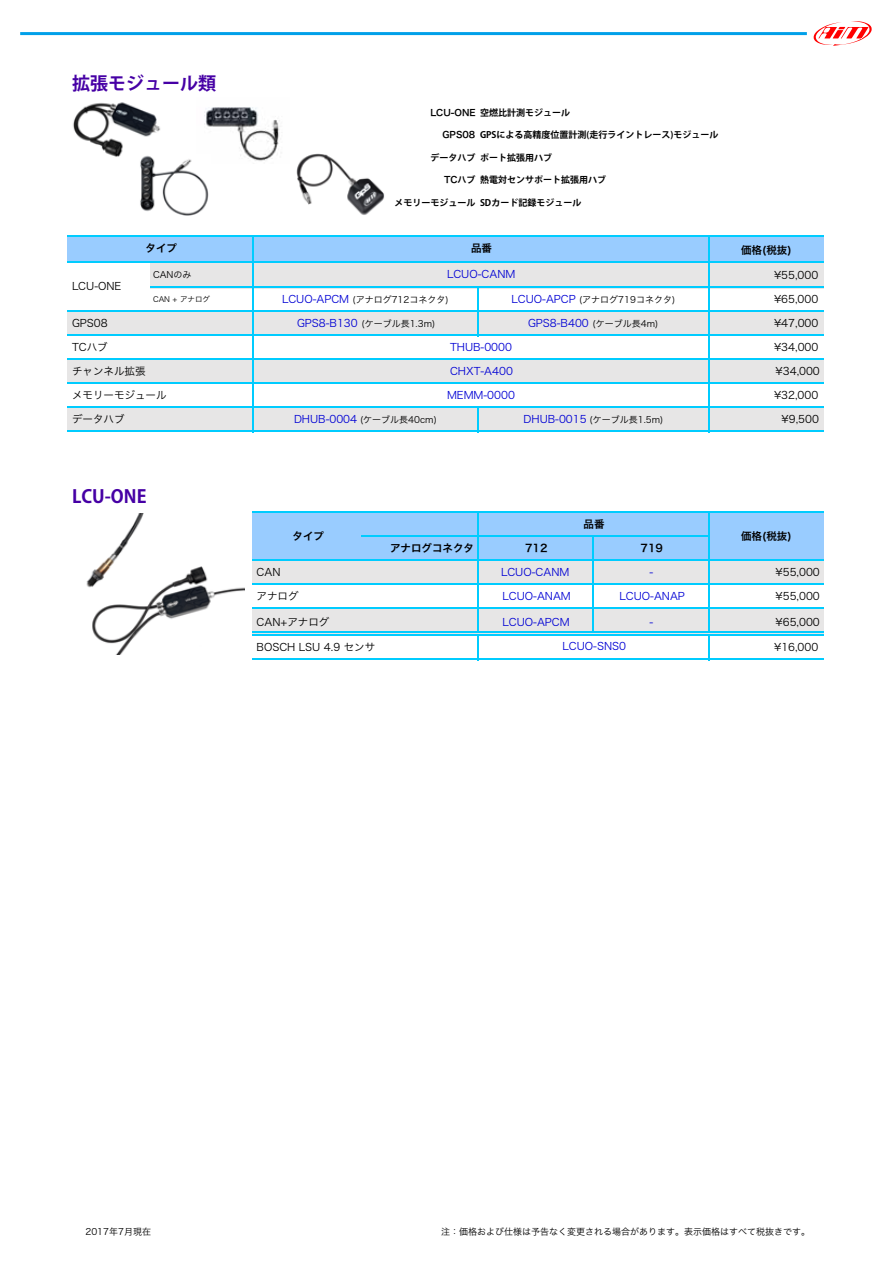
<style>
.page{position:relative;width:893px;height:1263px;background:#fff}
.page>*{position:absolute;margin:0;border:0;box-sizing:border-box;transform-origin:0 0}
.t1{font:700 18px "Koz Go Std";color:#4600a5}
.t2{font:10.5px "Hira Kaku Pro W3";color:#000}
.t3{font:10.5px "Hira Kaku Pro W3";color:#0000d4}
.t4{font:10.5px "Hira Kaku Pro W6";color:#000}
.t5{font:9px "Hira Kaku Pro W3";color:#000}
.t6{font:700 9px "Koz Go Pro";color:#000}
.t7{font:9px "Hira Kaku Pro N W3";color:#000}
.t8{font:7.5px "Hira Kaku Pro W3";color:#000}
.s1{font-family:"Hira Kaku Pro W6";font-weight:400}
.s2{font-size:10.5px;color:#0000d4}
.s3{font-size:9px;color:#000}
</style>
<div class="page">
<hr style="left:20px;top:32px;width:787px;height:3px;background:#00a0e9">
<svg style="left:814px;top:21px;width:58px;height:25px"></svg>
<div style="left:68px;top:236px;width:756px;height:26px;background:#9cf"></div>
<div style="left:150px;top:261px;width:674px;height:27px;background:#e7e6e6"></div>
<div style="left:68px;top:310px;width:756px;height:26px;background:#e7e6e6"></div>
<div style="left:68px;top:358px;width:756px;height:26px;background:#e7e6e6"></div>
<div style="left:68px;top:406px;width:756px;height:26px;background:#e7e6e6"></div>
<div style="left:252px;top:512px;width:572px;height:25px;background:#9cf"></div>
<div style="left:252px;top:536px;width:572px;height:25px;background:#9cf"></div>
<div style="left:252px;top:560px;width:572px;height:25px;background:#e7e6e6"></div>
<div style="left:252px;top:608px;width:572px;height:26px;background:#e7e6e6"></div>
<hr style="left:477px;top:288px;width:1px;height:48px;background:#0cf">
<svg style="left:477px;top:408px;width:1px;height:22px"></svg>
<hr style="left:708px;top:237px;width:2px;height:195px;background:#0cf">
<hr style="left:477px;top:513px;width:1px;height:119px;background:#0cf">
<hr style="left:708px;top:513px;width:2px;height:119px;background:#0cf">
<hr style="left:252px;top:237px;width:2px;height:195px;background:#0cf">
<hr style="left:708px;top:636px;width:2px;height:24px;background:#0cf">
<svg style="left:477px;top:636px;width:1px;height:22px"></svg>
<hr style="left:592px;top:537px;width:2px;height:95px;background:#0cf">
<hr style="left:68px;top:236px;width:756px;height:1px;background:#0cf">
<hr style="left:68px;top:261px;width:756px;height:1px;background:#0cf">
<hr style="left:150px;top:286px;width:674px;height:2px;background:#0cf">
<hr style="left:68px;top:310px;width:756px;height:2px;background:#0cf">
<hr style="left:68px;top:334px;width:756px;height:2px;background:#0cf">
<hr style="left:68px;top:359px;width:756px;height:1px;background:#0cf">
<hr style="left:68px;top:382px;width:756px;height:2px;background:#0cf">
<hr style="left:68px;top:406px;width:756px;height:2px;background:#0cf">
<hr style="left:68px;top:430px;width:756px;height:2px;background:#0cf">
<hr style="left:252px;top:512px;width:572px;height:1px;background:#0cf">
<hr style="left:362px;top:536px;width:348px;height:1px;background:#0cf">
<hr style="left:252px;top:560px;width:572px;height:1px;background:#0cf">
<hr style="left:252px;top:584px;width:572px;height:1px;background:#0cf">
<hr style="left:252px;top:608px;width:572px;height:1px;background:#0cf">
<hr style="left:252px;top:632px;width:572px;height:1px;background:#0cf">
<hr style="left:252px;top:634px;width:572px;height:2px;background:#0cf">
<hr style="left:252px;top:658px;width:572px;height:2px;background:#0cf">
<img style="left:92px;top:566px;width:152px;height:88px">
<img style="left:86px;top:513px;width:60px;height:80px">
<img style="left:73px;top:102px;width:88px;height:55px">
<img style="left:296px;top:153px;width:89px;height:62px">
<img style="left:204px;top:107px;width:76px;height:54px">
<img style="left:136px;top:154px;width:74px;height:62px">
<p class="t1" style="left:72px;top:72px;width:145px">拡張モジュール類</p>
<p class="t6" style="left:430px;top:106px;width:141px"><span class="s1">LCU-ONE</span> 空燃比計測モジュール</p>
<p class="t6" style="left:442px;top:129px;width:277px"><span class="s1">GPS08</span> GPSによる高精度位置計測(走行ライントレース)モジュール</p>
<p class="t6" style="left:430px;top:151px;width:123px"><span class="s1">データハブ</span>ポート拡張用ハブ</p>
<p class="t6" style="left:444px;top:174px;width:163px"><span class="s1">TCハブ</span>熱電対センサポート拡張用ハブ</p>
<p class="t6" style="left:394px;top:196px;width:188px"><span class="s1">メモリーモジュール</span> SDカード記録モジュール</p>
<p class="t2" style="left:72px;top:276px;width:51px">LCU-ONE</p>
<p class="t4" style="left:146px;top:239px;width:33px">タイプ</p>
<p class="t4" style="left:471px;top:239px;width:22px">品番</p>
<p class="t5" style="left:153px;top:266px;width:40px">CANのみ</p>
<p class="t3" style="left:447px;top:264px;width:70px">LCUO-CANM</p>
<p class="t8" style="left:153px;top:292px;width:59px">CAN + アナログ</p>
<p class="t5" style="left:282px;top:292px;width:168px"><span class="s2">LCUO-APCM</span> (アナログ712コネクタ)</p>
<p class="t5" style="left:512px;top:292px;width:165px"><span class="s2">LCUO-APCP</span> (アナログ719コネクタ)</p>
<p class="t4" style="left:741px;top:240px;width:52px">価格(税抜)</p>
<p class="t2" style="left:774px;top:266px;width:46px">¥55,000</p>
<p class="t2" style="left:774px;top:290px;width:46px">¥65,000</p>
<p class="t5" style="left:297px;top:316px;width:140px"><span class="s2">GPS8-B130</span> (ケーブル長1.3m)</p>
<p class="t3" style="left:528px;top:314px;width:132px">GPS8-B400 <span class="s3">(ケーブル長4m)</span></p>
<p class="t3" style="left:450px;top:338px;width:63px">THUB-0000</p>
<p class="t3" style="left:450px;top:362px;width:64px">CHXT-A400</p>
<p class="t2" style="left:72px;top:314px;width:37px">GPS08</p>
<p class="t2" style="left:774px;top:314px;width:46px">¥47,000</p>
<p class="t2" style="left:72px;top:338px;width:37px">TCハブ</p>
<p class="t2" style="left:774px;top:338px;width:46px">¥34,000</p>
<p class="t2" style="left:72px;top:362px;width:75px">チャンネル拡張</p>
<p class="t2" style="left:776px;top:362px;width:46px">¥34,000</p>
<p class="t2" style="left:774px;top:386px;width:46px">¥32,000</p>
<p class="t2" style="left:72px;top:410px;width:54px">データハブ</p>
<p class="t2" style="left:781px;top:410px;width:39px">¥9,500</p>
<p class="t2" style="left:72px;top:386px;width:96px">メモリーモジュール</p>
<p class="t3" style="left:447px;top:386px;width:69px">MEMM-0000</p>
<p class="t5" style="left:294px;top:412px;width:144px"><span class="s2">DHUB-0004</span> (ケーブル長40cm)</p>
<p class="t5" style="left:524px;top:412px;width:141px"><span class="s2">DHUB-0015</span> (ケーブル長1.5m)</p>
<p class="t1" style="left:72px;top:484px;width:76px">LCU-ONE</p>
<p class="t4" style="left:292px;top:527px;width:33px">タイプ</p>
<p class="t4" style="left:583px;top:515px;width:22px">品番</p>
<p class="t4" style="left:390px;top:539px;width:85px">アナログコネクタ</p>
<p class="t4" style="left:525px;top:539px;width:24px">712</p>
<p class="t4" style="left:640px;top:539px;width:24px">719</p>
<p class="t4" style="left:741px;top:527px;width:52px">価格(税抜)</p>
<p class="t2" style="left:257px;top:563px;width:25px">CAN</p>
<p class="t3" style="left:501px;top:563px;width:70px">LCUO-CANM</p>
<p class="t3" style="left:650px;top:563px;width:5px">-</p>
<p class="t2" style="left:776px;top:563px;width:46px">¥55,000</p>
<p class="t2" style="left:257px;top:587px;width:43px">アナログ</p>
<p class="t3" style="left:503px;top:587px;width:70px">LCUO-ANAM</p>
<p class="t3" style="left:620px;top:587px;width:67px">LCUO-ANAP</p>
<p class="t2" style="left:776px;top:587px;width:46px">¥55,000</p>
<p class="t2" style="left:257px;top:612px;width:74px">CAN+アナログ</p>
<p class="t3" style="left:503px;top:612px;width:69px">LCUO-APCM</p>
<p class="t3" style="left:650px;top:612px;width:5px">-</p>
<p class="t2" style="left:776px;top:612px;width:46px">¥65,000</p>
<p class="t2" style="left:257px;top:638px;width:120px">BOSCH LSU 4.9 センサ</p>
<p class="t2" style="left:774px;top:638px;width:46px">¥16,000</p>
<p class="t3" style="left:563px;top:636px;width:65px">LCUO-SNS0</p>
<p class="t7" style="left:85px;top:1223px;width:67px">2017年7月現在</p>
<p class="t7" style="left:441px;top:1223px;width:370px">注：価格および仕様は予告なく変更される場合があります。表示価格はすべて税抜きです。</p>
</div>
